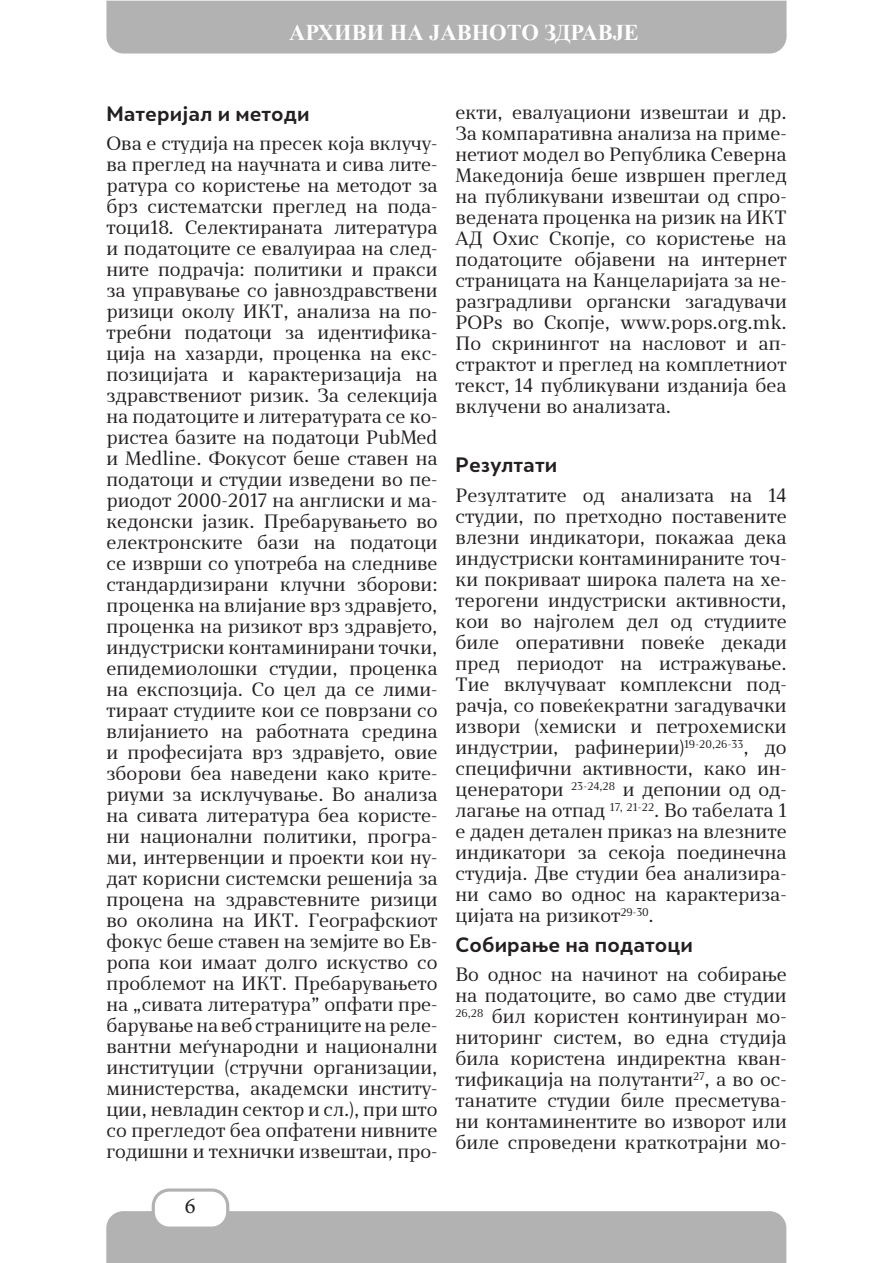
<style>
.page{position:relative;width:893px;height:1263px;background:#fff}
.page>*{position:absolute;margin:0;border:0;box-sizing:border-box;transform-origin:0 0}
.t1{font:700 22.5px "Times New Roman";color:#fff}
.t2{font:22.5px "Minion Pro";color:#231f20}
.t3{font:700 19.5px "Skola Sans";color:#231f20}
.t4{font:18px/21px "Skola Serif";color:#231f20;text-align:justify}
</style>
<div class="page">
<div style="left:106px;top:1px;width:680px;height:53px;background:#b2b2b2"></div>
<div style="left:106px;top:1211px;width:680px;height:52px;background:#b2b2b2"></div>
<div style="left:153px;top:1190px;width:75px;height:38px;background:#fff;border-radius:16px"></div>
<div style="left:152px;top:1188px;width:77px;height:42px;border:3px solid #b2b2b2;border-radius:16px"></div>
<p class="t1" style="left:289px;top:17px;width:351px">АРХИВИ НА ЈАВНОТО ЗДРАВЈЕ</p>
<p class="t3" style="left:106px;top:101px;width:205px">Материјал и методи</p>
<p class="t4" style="left:106px;top:133px;width:333px">Ова е студија на пресек која вклучу&shy;ва преглед на научната и сива лите&shy;ратура со користење на методот за брз систематски преглед на пода&shy;тоци18. Селектираната литература и податоците се евалуираа на след&shy;ните подрачја: политики и пракси за управување со јавноздравствени ризици околу ИКТ, анализа на по&shy;требни податоци за идентифика&shy;ција на хазарди, проценка на екс&shy;позицијата и карактеризација на здравствениот ризик. За селекција на податоците и литературата се ко&shy;ристеа базите на податоци PubMed и Medline. Фокусот беше ставен на податоци и студии изведени во пе&shy;риодот 2000-2017 на англиски и ма&shy;кедонски јазик. Пребарувањето во електронските бази на податоци се изврши со употреба на следниве стандардизирани клучни зборови: проценка на влијание врз здравјето, проценка на ризикот врз здравјето, индустриски контаминирани точки, епидемиолошки студии, проценка на експозција. Со цел да се лими&shy;тираат студиите кои се поврзани со влијанието на работната средина и професијата врз здравјето, овие зборови беа наведени како крите&shy;риуми за исклучување. Во анализа на сивата литература беа користе&shy;ни национални политики, програ&shy;ми, интервенции и проекти кои ну&shy;дат корисни системски решенија за процена на здравстевните ризици во околина на ИКТ. Географскиот фокус беше ставен на земјите во Ев&shy;ропа кои имаат долго искуство со проблемот на ИКТ. Пребарувањето на „сивата литература” опфати пре&shy;барување на веб страниците на реле&shy;вантни меѓународни и национални институции (стручни организации, министерства, академски институ&shy;ции, невладин сектор и сл.), при што со прегледот беа опфатени нивните годишни и технички извештаи, про-</p>
<p class="t2" style="left:185px;top:1190px;width:12px">6</p>
<p class="t4" style="left:456px;top:102px;width:333px">екти, евалуациони извештаи и др.<br>За компаративна анализа на приме&shy;нетиот модел во Република Северна Македонија беше извршен преглед на публикувани извештаи од спро&shy;ведената проценка на ризик на ИКТ АД Охис Скопје, со користење на податоците објавени на интернет страницата на Канцеларијата за не&shy;разградливи органски загадувачи POPs во Скопје, www.pops.org.mk.<br>По скринингот на насловот и ап&shy;страктот и преглед на комплетниот текст, 14 публикувани изданија беа вклучени во анализата.</p>
<p class="t3" style="left:456px;top:453px;width:103px">Резултати</p>
<p class="t4" style="left:456px;top:485px;width:333px">Резултатите од анализата на 14 студии, по претходно поставените влезни индикатори, покажаa дека индустриски контаминираните точ&shy;ки покриваат широка палета на хе&shy;терогени индустриски активности, кои во најголем дел од студиите биле оперативни повеќе декади пред периодот на истражување.<br>Тие вклучуваат комплексни под&shy;рачја, со повеќекратни загадувачки извори (хемиски и петрохемиски индустрии, рафинерии)<sup>19-20,26-33</sup>, до специфични активности, како ин&shy;ценератори <sup>23-24,28</sup> и депонии од од&shy;лагање на отпад <sup>17,</sup> <sup>21-22</sup>. Во табелата 1 e даден детален приказ на влезните индикатори за секоја поединечна студија. Две студии беа анализира&shy;ни само во однос на карактериза&shy;цијата на ризикот<sup>29-30</sup>.</p>
<p class="t3" style="left:456px;top:932px;width:239px">Собирање на податоци</p>
<p class="t4" style="left:456px;top:964px;width:333px">Во однос на начинот на собирање на податоците, во само две студии <sup>26,28</sup> бил користен континуиран мо&shy;ниторинг систем, во една студија била користена индиректна кван&shy;тификација на полутанти<sup>27</sup>, а во ос&shy;танатите студии биле пресметува&shy;ни контаминентите во изворот или биле спроведени краткотрајни мо-</p>
</div>
